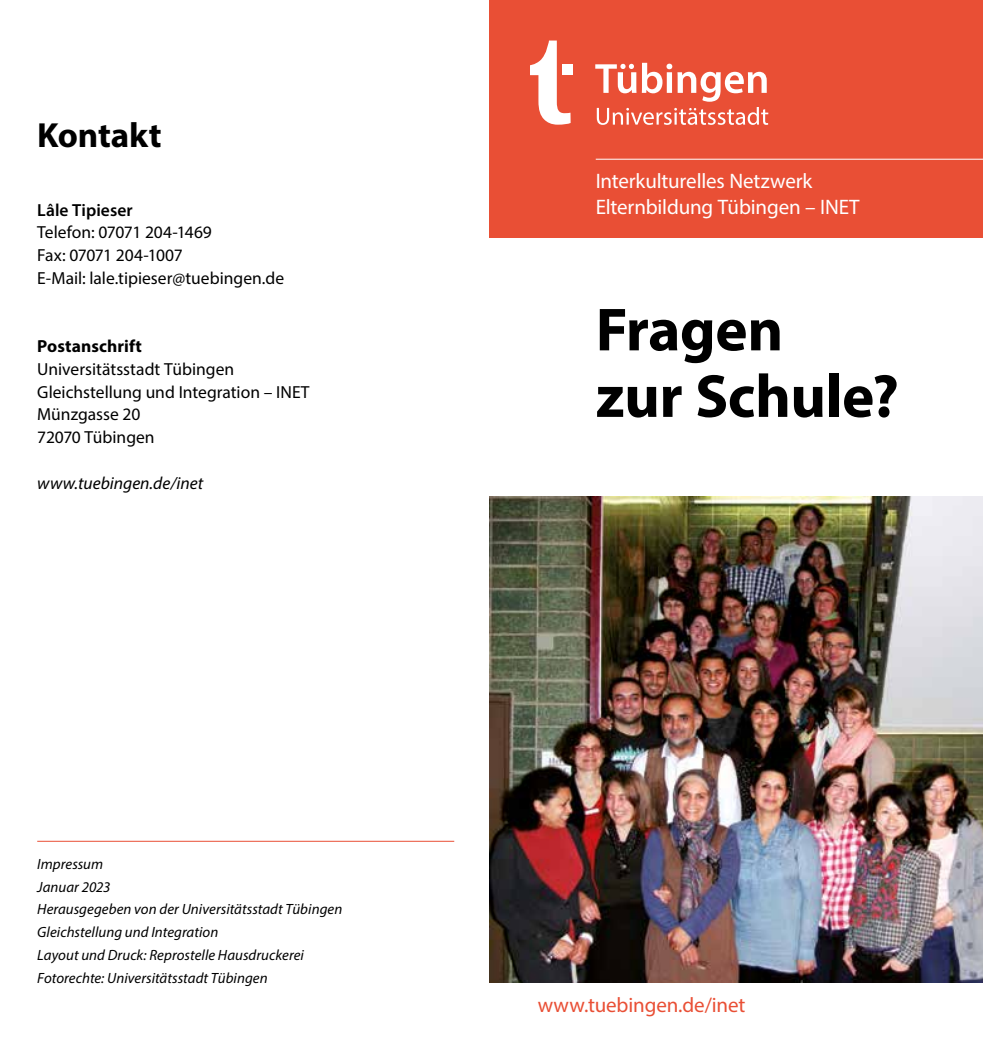
<style>
.page{position:relative;width:983px;height:1042px;background:#fff}
.page>*{position:absolute;margin:0;border:0;box-sizing:border-box;transform-origin:0 0}
.t1{font:700 61.25px/66.5px "Myriad Pro";letter-spacing:-.01em;color:#000}
.t2{font:700 35px "Myriad Pro";letter-spacing:-.005em;color:#000}
.t3{font:21px/26.2px "Myriad Pro";letter-spacing:-.005em;color:#fff}
.t4{font:21px "Myriad Pro";letter-spacing:-.005em;color:#e94f35}
.t5{font:17.5px/22.8px "Myriad Pro";color:#000}
.t6{font:italic 17.5px "Myriad Pro";color:#000}
.t7{font:700 17.5px "Myriad Pro";letter-spacing:.005em;color:#000}
.t8{font:600 17.5px "Myriad Pro";letter-spacing:.005em;color:#000}
.t9{font:italic 14.88px/22.8px "Myriad Pro";letter-spacing:.005em;color:#000}
</style>
<div class="page">
<div style="left:489px;top:0;width:493px;height:238px;background:#e94f35"></div>
<hr style="left:595px;top:159px;width:387px;height:1px;background:#fff">
<svg style="left:595px;top:63px;width:173px;height:62px"></svg>
<svg style="left:530px;top:41px;width:40px;height:84px"></svg>
<div style="left:562px;top:64px;width:11px;height:11px;background:#fff"></div>
<img style="left:489px;top:496px;width:493px;height:486px">
<hr style="left:37px;top:841px;width:417px;height:1px;background:#e94f35">
<h2 class="t2" style="left:37px;top:113px;width:126px">Kontakt</h2>
<p class="t8" style="left:37px;top:199px;width:97px">Lâle Tipieser</p>
<p class="t5" style="left:37px;top:221px;width:248px">Telefon: 07071 204-1469<br>Fax: 07071 204-1007<br>E-Mail: lale.tipieser@tuebingen.de</p>
<p class="t7" style="left:37px;top:335px;width:106px">Postanschrift</p>
<p class="t5" style="left:37px;top:357px;width:274px">Universitätsstadt Tübingen<br>Gleichstellung und Integration – INET<br>Münzgasse 20<br>72070 Tübingen</p>
<p class="t6" style="left:37px;top:472px;width:167px">www.tuebingen.de/inet</p>
<p class="t9" style="left:37px;top:852px;width:306px">Impressum<br>Januar 2023<br>Herausgegeben von der Universitätsstadt Tübingen<br>Gleichstellung und Integration<br>Layout und Druck: Reprostelle Hausdruckerei<br>Fotorechte: Universitätsstadt Tübingen</p>
<h3 class="t3" style="left:595px;top:168px;width:265px">Interkulturelles Netzwerk<br>Elternbildung Tübingen – INET</h3>
<h1 class="t1" style="left:595px;top:294px;width:304px">Fragen<br>zur Schule?</h1>
<h3 class="t4" style="left:537px;top:991px;width:209px">www.tuebingen.de/inet</h3>
</div>
